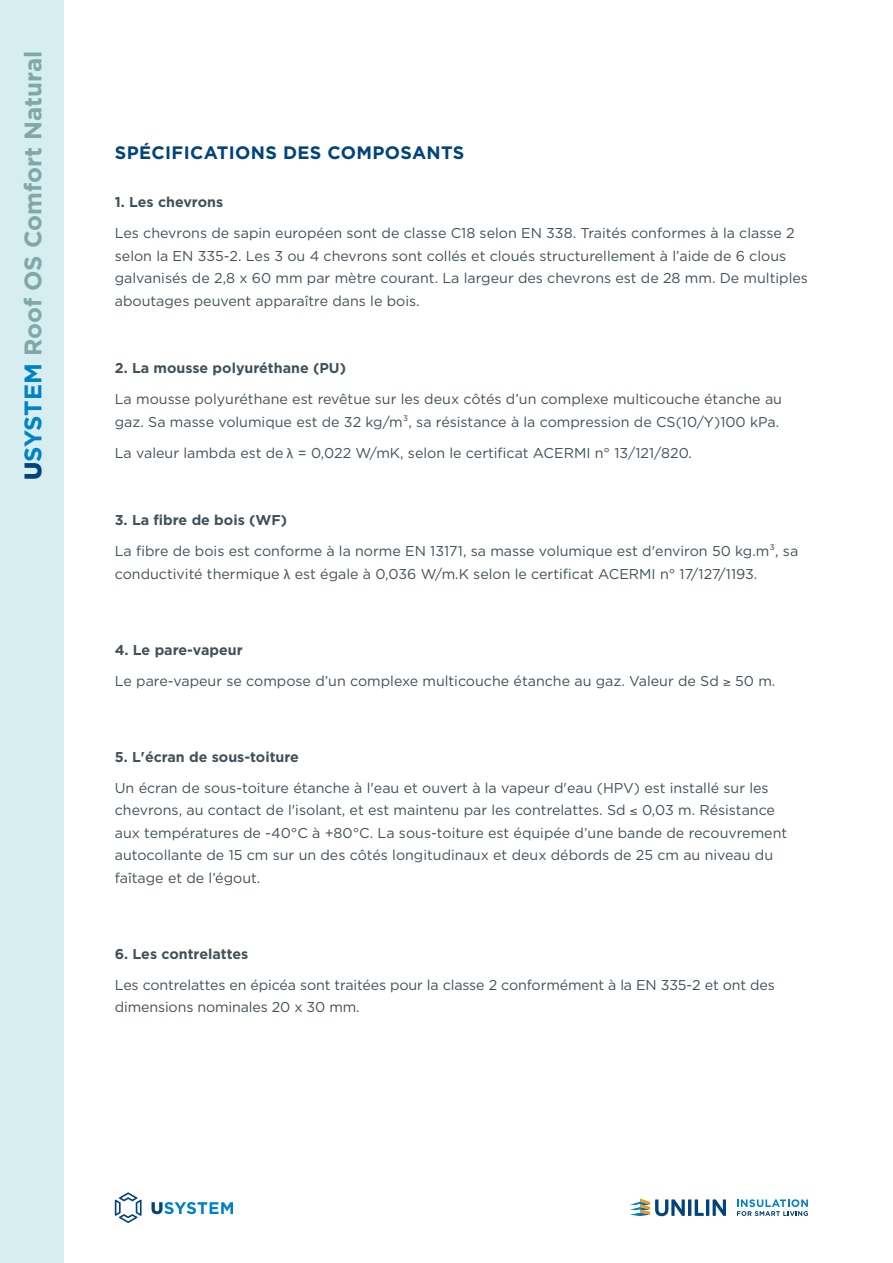
<style>
.page{position:relative;width:893px;height:1263px;background:#fff}
.page>*{position:absolute;margin:0;border:0;box-sizing:border-box;transform-origin:0 0}
.t1{font:700 24px "Gotham";color:#81a7a9}
.TITEL{font:700 18px "Gotham";letter-spacing:.02em;color:#01437b}
.TITEL-2{font:14.25px/22.5px "Gotham";color:#425159}
.TITEL-3{font:700 14.25px "Gotham";color:#425159}
.s1{font-weight:900;color:#01437b}
.s2{color:#0082c9}
.s3{font-family:"Calibri"}
</style>
<div class="page">
<div style="left:0;top:0;width:64px;height:1263px;background:#d6eeef"></div>
<svg style="left:152px;top:1202px;width:81px;height:12px"></svg>
<svg style="left:115px;top:1192px;width:27px;height:31px"></svg>
<svg style="left:630px;top:1198px;width:96px;height:18px"></svg>
<svg style="left:737px;top:1199px;width:71px;height:17px"></svg>
<p class="t1" style="left:17px;top:480px;width:431px;rotate:-90deg"><span class="s1">U</span><span class="s2">SYSTEM</span> Roof OS Comfort Natural</p>
<p class="TITEL" style="left:115px;top:141px;width:351px">SPÉCIFICATIONS DES COMPOSANTS</p>
<p class="TITEL-3" style="left:115px;top:192px;width:110px">1. Les chevrons</p>
<p class="TITEL-2" style="left:115px;top:221px;width:695px">Les chevrons de sapin européen sont de classe C18 selon EN 338. Traités conformes à la classe 2 selon la EN 335-2. Les 3 ou 4 chevrons sont collés et cloués structurellement à l’aide de 6 clous galvanisés de 2,8 x 60 mm par mètre courant. La largeur des chevrons est de 28 mm. De multiples aboutages peuvent apparaître dans le bois.</p>
<p class="TITEL-3" style="left:115px;top:358px;width:233px">2. La mousse polyuréthane (PU)</p>
<p class="TITEL-2" style="left:115px;top:387px;width:669px">La mousse polyuréthane est revêtue sur les deux côtés d’un complexe multicouche étanche au gaz. Sa masse volumique est de 32 kg/m³, sa résistance à la compression de CS(10/Y)100 kPa.</p>
<p class="TITEL-2" style="left:115px;top:441px;width:579px">La valeur lambda est de <span class="s3">λ</span> = 0,022 W/mK, selon le certificat ACERMI n° 13/121/820.</p>
<p class="TITEL-3" style="left:115px;top:510px;width:174px">3. La fibre de bois (WF)</p>
<p class="TITEL-2" style="left:115px;top:539px;width:685px">La fibre de bois est conforme à la norme EN 13171, sa masse volumique est d'environ 50 kg.m³, sa conductivité thermique <span class="s3">λ</span> est égale à 0,036 W/m.K selon le certificat ACERMI n° 17/127/1193.</p>
<p class="TITEL-3" style="left:115px;top:640px;width:129px">4. Le pare-vapeur</p>
<p class="TITEL-2" style="left:115px;top:669px;width:662px">Le pare-vapeur se compose d’un complexe multicouche étanche au gaz. Valeur de Sd ≥ 50 m.</p>
<p class="TITEL-3" style="left:115px;top:747px;width:186px">5. L'écran de sous-toiture</p>
<p class="TITEL-2" style="left:115px;top:776px;width:674px">Un écran de sous-toiture étanche à l'eau et ouvert à la vapeur d'eau (HPV) est installé sur les chevrons, au contact de l'isolant, et est maintenu par les contrelattes. Sd ≤ 0,03 m. Résistance aux températures de -40°C à +80°C. La sous-toiture est équipée d’une bande de recouvrement autocollante de 15 cm sur un des côtés longitudinaux et deux débords de 25 cm au niveau du faîtage et de l’égout.</p>
<p class="TITEL-3" style="left:115px;top:944px;width:135px">6. Les contrelattes</p>
<p class="TITEL-2" style="left:115px;top:973px;width:662px">Les contrelattes en épicéa sont traitées pour la classe 2 conformément à la EN 335-2 et ont des dimensions nominales 20 x 30 mm.</p>
</div>
